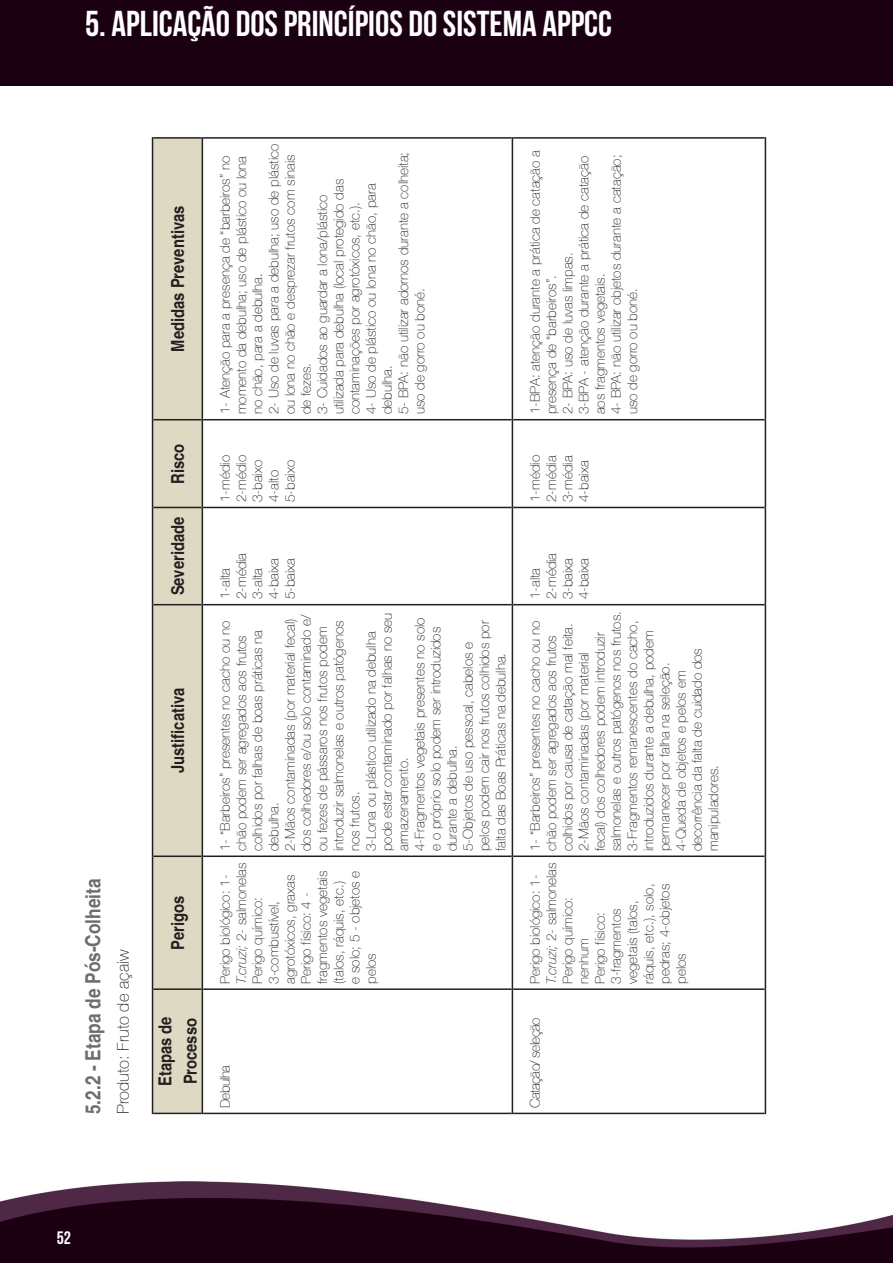
<style>
.page{position:relative;width:893px;height:1263px;background:#fff}
.page>*{position:absolute;margin:0;border:0;box-sizing:border-box;transform-origin:0 0}
.t1{font:36px "Bebas Neue";color:#fff}
.t2{font:700 condensed 21px "Helvetica";color:#6c6d70}
.t3{font:700 condensed 18px/25.5px "Helvetica";color:#231f20}
.t4{font:18px "Bebas Neue";color:#fff}
.t5{font:100 16.5px "Helvetica Neue LT";color:#231f20}
.t6{font:100 13.5px/16.2px "Helvetica Neue LT";color:#231f20}
.t7{font:100 13.5px "Helvetica Neue LT";letter-spacing:-.045em;color:#231f20}
.s1{font-style:italic}
</style>
<div class="page">
<img style="left:0;top:1181px;width:893px;height:82px">
<div style="left:0;top:0;width:893px;height:85px;background:#1b0012"></div>
<div style="left:153px;top:139px;width:49px;height:974px;background:#ddd9c3"></div>
<hr style="left:152px;top:989px;width:1px;height:125px;background:#231f20">
<hr style="left:153px;top:1113px;width:49px;height:1px;background:#231f20">
<hr style="left:152px;top:856px;width:1px;height:133px;background:#231f20">
<hr style="left:153px;top:988px;width:49px;height:2px;background:#231f20">
<hr style="left:152px;top:605px;width:1px;height:251px;background:#231f20">
<hr style="left:153px;top:855px;width:49px;height:2px;background:#231f20">
<hr style="left:152px;top:507px;width:1px;height:98px;background:#231f20">
<hr style="left:153px;top:604px;width:49px;height:1px;background:#231f20">
<hr style="left:152px;top:420px;width:1px;height:87px;background:#231f20">
<hr style="left:153px;top:507px;width:49px;height:1px;background:#231f20">
<hr style="left:152px;top:137px;width:1px;height:283px;background:#231f20">
<hr style="left:153px;top:419px;width:49px;height:1px;background:#231f20">
<hr style="left:153px;top:137px;width:49px;height:2px;background:#231f20">
<hr style="left:202px;top:989px;width:1px;height:125px;background:#231f20">
<hr style="left:203px;top:1113px;width:309px;height:1px;background:#231f20">
<hr style="left:202px;top:856px;width:1px;height:133px;background:#231f20">
<hr style="left:203px;top:988px;width:309px;height:2px;background:#231f20">
<hr style="left:202px;top:605px;width:1px;height:251px;background:#231f20">
<hr style="left:203px;top:855px;width:309px;height:2px;background:#231f20">
<hr style="left:202px;top:507px;width:1px;height:98px;background:#231f20">
<hr style="left:203px;top:604px;width:309px;height:1px;background:#231f20">
<hr style="left:202px;top:420px;width:1px;height:87px;background:#231f20">
<hr style="left:203px;top:507px;width:309px;height:1px;background:#231f20">
<hr style="left:202px;top:137px;width:1px;height:283px;background:#231f20">
<hr style="left:203px;top:419px;width:309px;height:1px;background:#231f20">
<hr style="left:203px;top:137px;width:309px;height:2px;background:#231f20">
<hr style="left:512px;top:989px;width:1px;height:125px;background:#231f20">
<hr style="left:513px;top:1113px;width:252px;height:1px;background:#231f20">
<hr style="left:512px;top:856px;width:1px;height:133px;background:#231f20">
<hr style="left:513px;top:988px;width:252px;height:2px;background:#231f20">
<hr style="left:512px;top:605px;width:1px;height:251px;background:#231f20">
<hr style="left:513px;top:855px;width:252px;height:2px;background:#231f20">
<hr style="left:512px;top:507px;width:1px;height:98px;background:#231f20">
<hr style="left:513px;top:604px;width:252px;height:1px;background:#231f20">
<hr style="left:512px;top:420px;width:1px;height:87px;background:#231f20">
<hr style="left:513px;top:507px;width:252px;height:1px;background:#231f20">
<hr style="left:512px;top:137px;width:1px;height:283px;background:#231f20">
<hr style="left:513px;top:419px;width:252px;height:1px;background:#231f20">
<hr style="left:513px;top:137px;width:252px;height:2px;background:#231f20">
<hr style="left:765px;top:989px;width:1px;height:125px;background:#231f20">
<hr style="left:765px;top:856px;width:1px;height:133px;background:#231f20">
<hr style="left:765px;top:605px;width:1px;height:251px;background:#231f20">
<hr style="left:765px;top:507px;width:1px;height:98px;background:#231f20">
<hr style="left:765px;top:420px;width:1px;height:87px;background:#231f20">
<hr style="left:765px;top:137px;width:1px;height:283px;background:#231f20">
<h1 class="t1" style="left:85px;top:4px;width:529px">5. APLICAÇÃO DOS PRINCÍPIOS DO SISTEMA APPCC</h1>
<h2 class="t2" style="left:80px;top:1114px;width:237px;rotate:-90deg">5.2.2 - Etapa de Pós-Colheita</h2>
<p class="t5" style="left:113px;top:1114px;width:166px;rotate:-90deg">Produto: Fruto de açaiw</p>
<h3 class="t3" style="left:165px;top:352px;width:147px;rotate:-90deg">Medidas Preventivas</h3>
<h3 class="t3" style="left:165px;top:484px;width:42px;rotate:-90deg">Risco</h3>
<h3 class="t3" style="left:165px;top:595px;width:80px;rotate:-90deg">Severidade</h3>
<h3 class="t3" style="left:165px;top:773px;width:86px;rotate:-90deg">Justificativa</h3>
<h3 class="t3" style="left:165px;top:949px;width:55px;rotate:-90deg">Perigos</h3>
<h3 class="t3" style="left:152px;top:1086px;width:71px;rotate:-90deg">Etapas de<br>Processo</h3>
<p class="t6" style="left:217px;top:414px;width:272px;rotate:-90deg">1- Atenção para a presença de “barbeiros” no momento da debulha; uso de plástico ou lona no chão, para a debulha.<br>2- Uso de luvas para a debulha; uso de plástico ou lona no chão e desprezar frutos com sinais de fezes.<br>3- Cuidados ao guardar a lona/plástico<br>utilizada para debulha (local protegido das contaminações por agrotóxicos, etc.).<br>4- Uso de plástico ou lona no chão, para debulha.<br>5- BPA: não utilizar adornos durante a colheita; uso de gorro ou boné.</p>
<p class="t6" style="left:217px;top:502px;width:49px;rotate:-90deg">1-médio<br>2-médio<br>3-baixo<br>4-alto<br>5-baixo</p>
<p class="t6" style="left:217px;top:599px;width:48px;rotate:-90deg">1-alta<br>2-média<br>3-alta<br>4-baixa<br>5-baixa</p>
<p class="t6" style="left:217px;top:851px;width:240px;rotate:-90deg">1- “Barbeiros” presentes no cacho ou no chão podem ser agregados aos frutos colhidos por falhas de boas práticas na debulha.<br>2-Mãos contaminadas (por material fecal) dos colhedores e/ou solo contaminado e/ ou fezes de pássaros nos frutos podem introduzir salmonelas e outros patógenos nos frutos.<br>3-Lona ou plástico utilizado na debulha pode estar contaminado por falhas no seu armazenamento.<br>4-Fragmentos vegetais presentes no solo e o próprio solo podem ser introduzidos durante a debulha.<br>5-Objetos de uso pessoal, cabelos e pelos podem cair nos frutos colhidos por falta das Boas Práticas na debulha.</p>
<p class="t6" style="left:217px;top:984px;width:123px;rotate:-90deg">Perigo biológico: 1-<br><span class="s1">T.cruzi;</span> 2- salmonelas<br>Perigo químico:<br>3-combustível, agrotóxicos, graxas<br>Perigo físico: 4 - fragmentos vegetais (talos, ráquis, etc.)<br>e solo; 5 - objetos e pelos</p>
<p class="t7" style="left:217px;top:1108px;width:44px;rotate:-90deg">Debulha</p>
<p class="t6" style="left:527px;top:414px;width:266px;rotate:-90deg">1-BPA: atenção durante a prática de catação a presença de “barbeiros”.<br>2- BPA: uso de luvas limpas.<br>3-BPA - atenção durante a prática de catação aos fragmentos vegetais.<br>4- BPA: não utilizar objetos durante a catação; uso de gorro ou boné.</p>
<p class="t6" style="left:527px;top:502px;width:49px;text-align:justify;rotate:-90deg">1-médio 2-média 3-média 4-baixa</p>
<p class="t6" style="left:527px;top:599px;width:48px;rotate:-90deg">1-alta<br>2-média<br>3-baixa<br>4-baixa</p>
<p class="t6" style="left:527px;top:851px;width:241px;rotate:-90deg">1- “Barbeiros” presentes no cacho ou no chão podem ser agregados aos frutos colhidos por causa de catação mal feita.<br>2-Mãos contaminadas (por material<br>fecal) dos colhedores podem introduzir salmonelas e outros patógenos nos frutos.<br>3-Fragmentos remanescentes do cacho, introduzidos durante a debulha, podem permanecer por falha na seleção.<br>4-Queda de objetos e pelos em decorrência da falta de cuidado dos manipuladores.</p>
<p class="t6" style="left:527px;top:984px;width:123px;rotate:-90deg">Perigo biológico: 1-<br><span class="s1">T.cruzi;</span> 2- salmonelas<br>Perigo químico: nenhum<br>Perigo físico:<br>3-fragmentos vegetais (talos, ráquis, etc.), solo, pedras; 4-objetos pelos</p>
<p class="t7" style="left:527px;top:1108px;width:92px;rotate:-90deg">Catação/ seleção</p>
<h3 class="t4" style="left:57px;top:1228px;width:16px">52</h3>
</div>
